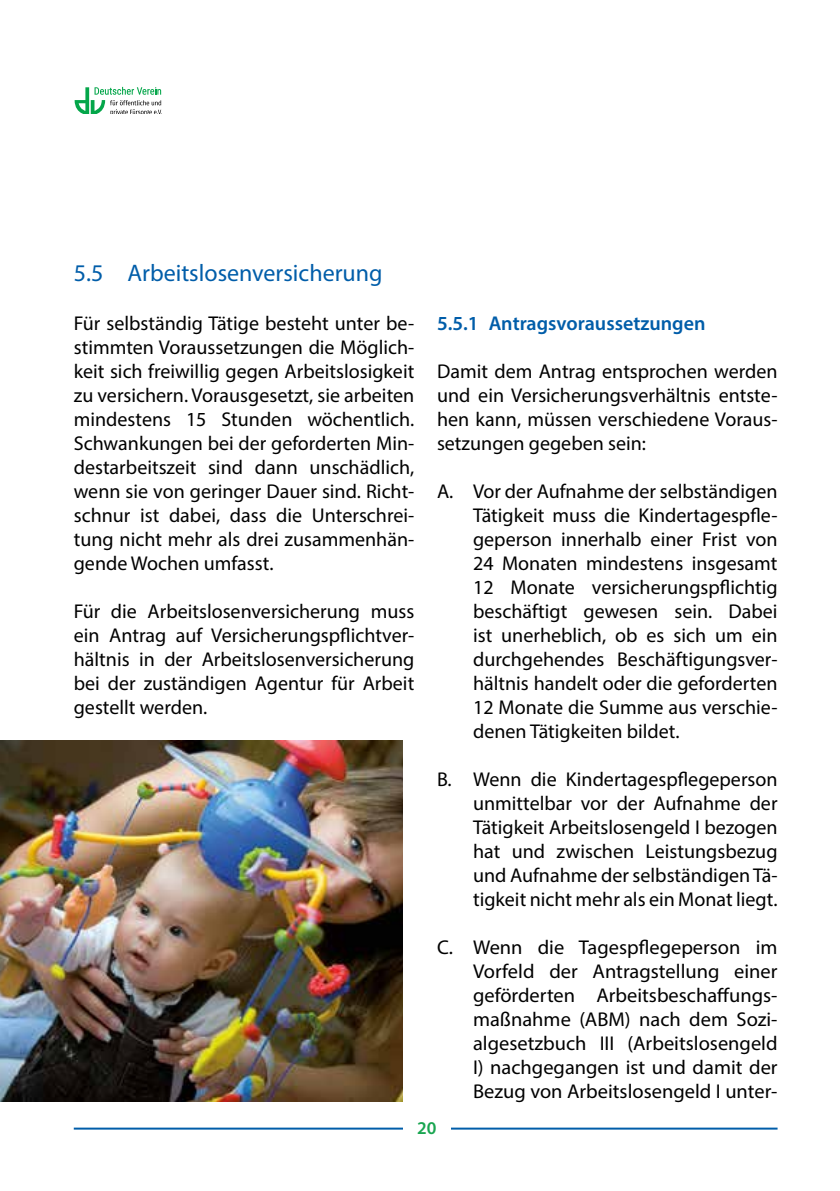
<style>
.page{position:relative;width:840px;height:1191px;background:#fff}
.page>*{position:absolute;margin:0;border:0;box-sizing:border-box;transform-origin:0 0}
.t1{font:24px "Myriad Pro";color:#005da9}
.t2{font:20px/24px "Myriad Pro";color:#000;text-align:justify}
.t3{font:600 20px "Myriad Pro";color:#005da9}
.t4{font:600 18px "Myriad Pro";color:#19a550}
</style>
<div class="page">
<hr style="left:74px;top:1127px;width:703px;height:2px;background:#005da9">
<div style="left:403px;top:1121px;width:47px;height:34px;background:#fff"></div>
<svg style="left:75px;top:87px;width:86px;height:26px"></svg>
<img style="left:0;top:740px;width:403px;height:361px">
<p class="t1" style="left:74px;top:259px;width:310px">5.5 Arbeitslosenversicherung</p>
<p class="t2" style="left:74px;top:310px;width:342px">Für selbständig Tätige besteht unter be&shy;stimmten Voraussetzungen die Möglich&shy;keit sich freiwillig gegen Arbeitslosigkeit zu versichern. Vorausgesetzt, sie arbeiten mindestens 15 Stunden wöchentlich.<br>Schwankungen bei der geforderten Min&shy;destarbeitszeit sind dann unschädlich, wenn sie von geringer Dauer sind. Richt&shy;schnur ist dabei, dass die Unterschrei&shy;tung nicht mehr als drei zusammenhän&shy;gende Wochen umfasst.</p>
<p class="t2" style="left:74px;top:598px;width:342px">Für die Arbeitslosenversicherung muss ein Antrag auf Versicherungspflichtver&shy;hältnis in der Arbeitslosenversicherung bei der zuständigen Agentur für Arbeit gestellt werden.</p>
<p class="t3" style="left:437px;top:310px;width:270px">5.5.1 Antragsvoraussetzungen</p>
<p class="t2" style="left:437px;top:358px;width:342px">Damit dem Antrag entsprochen werden und ein Versicherungsverhältnis entste&shy;hen kann, müssen verschiedene Voraus&shy;setzungen gegeben sein:</p>
<p class="t2" style="left:473px;top:478px;width:306px;text-indent:-36px">A. Vor der Aufnahme der selbständigen Tätigkeit muss die Kindertagespfle&shy;geperson innerhalb einer Frist von 24 Monaten mindestens insgesamt 12 Monate versicherungspflichtig beschäftigt gewesen sein. Dabei ist unerheblich, ob es sich um ein durchgehendes Beschäftigungsver&shy;hältnis handelt oder die geforderten 12 Monate die Summe aus verschie&shy;denen Tätigkeiten bildet.</p>
<p class="t2" style="left:473px;top:766px;width:306px;text-indent:-36px">B. Wenn die Kindertagespflegeperson unmittelbar vor der Aufnahme der Tätigkeit Arbeitslosengeld I bezogen hat und zwischen Leistungsbezug und Aufnahme der selbständigen Tä&shy;tigkeit nicht mehr als ein Monat liegt.</p>
<p class="t2" style="left:473px;top:934px;width:306px;text-indent:-36px">C. Wenn die Tagespflegeperson im Vorfeld der Antragstellung einer geförderten Arbeitsbeschaffungs&shy;maßnahme (ABM) nach dem Sozi&shy;algesetzbuch III (Arbeitslosengeld I) nachgegangen ist und damit der Bezug von Arbeitslosengeld I unter-</p>
<p class="t4" style="left:417px;top:1117px;width:21px">20</p>
</div>
